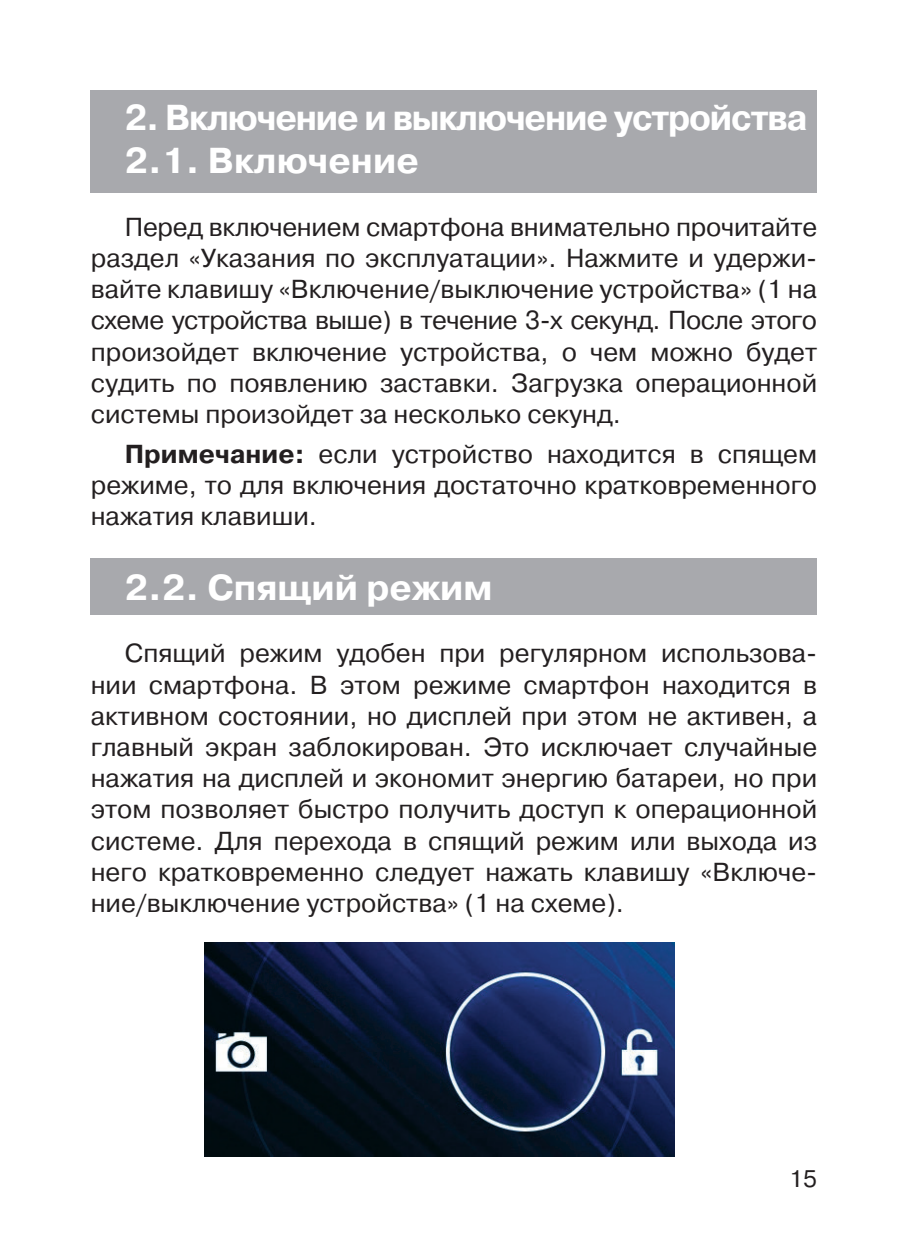
<style>
.page{position:relative;width:908px;height:1248px;background:#fff}
.page>*{position:absolute;margin:0;border:0;box-sizing:border-box;transform-origin:0 0}
.t1{font:700 36px "Pragmatica C";letter-spacing:-.035em;color:#fff}
.t2{font:700 36px "Pragmatica C";color:#fff}
.t3{font:26px/31.2px "Pragmatica C";color:#231f20;text-align:justify}
.t4{font:24px "Pragmatica C";color:#231f20}
.s1{font-weight:700}
</style>
<div class="page">
<div style="left:91px;top:557px;width:725px;height:57px;background:#a8a9ad"></div>
<div style="left:91px;top:91px;width:725px;height:102px;background:#a8a9ad"></div>
<img style="left:205px;top:942px;width:469px;height:214px">
<p class="t1" style="left:125px;top:98px;width:684px">2. Включение и выключение устройства</p>
<p class="t2" style="left:125px;top:141px;width:295px">2.1. Включение</p>
<p class="t3" style="left:91px;top:211px;width:727px;text-indent:34px">Перед включением смартфона внимательно прочитайте раздел «Указания по эксплуатации». Нажмите и удержи&shy;вайте клавишу «Включение/выключение устройства» (1 на схеме устройства выше) в течение 3-х секунд. После этого произойдет включение устройства, о чем можно будет судить по появлению заставки. Загрузка операционной системы произойдет за несколько секунд.</p>
<p class="t3" style="left:91px;top:438px;width:727px;text-indent:34px"><span class="s1">Примечание:</span> если устройство находится в спящем режиме, то для включения достаточно кратковременного нажатия клавиши.</p>
<p class="t2" style="left:125px;top:567px;width:369px">2.2. Спящий режим</p>
<p class="t3" style="left:91px;top:638px;width:727px;text-indent:34px">Спящий режим удобен при регулярном использова&shy;нии смартфона. В этом режиме смартфон находится в активном состоянии, но дисплей при этом не активен, а главный экран заблокирован. Это исключает случайные нажатия на дисплей и экономит энергию батареи, но при этом позволяет быстро получить доступ к операционной системе. Для перехода в спящий режим или выхода из него кратковременно следует нажать клавишу «Включе&shy;ние/выключение устройства» (1 на схеме).</p>
<p class="t4" style="left:789px;top:1165px;width:29px">15</p>
</div>
